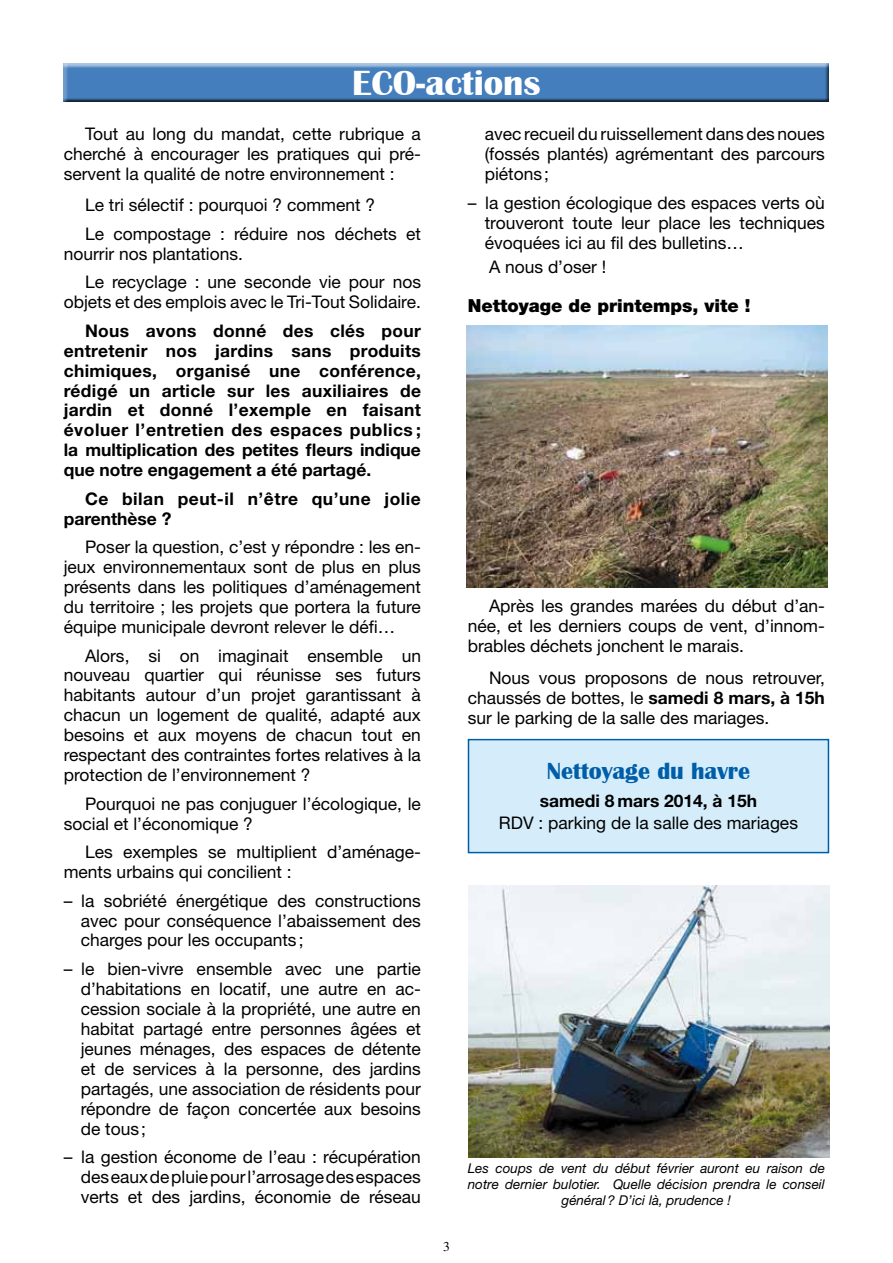
<style>
.page{position:relative;width:893px;height:1263px;background:#fff}
.page>*{position:absolute;margin:0;border:0;box-sizing:border-box;transform-origin:0 0}
.t1{font:700 36px "Britannic";color:#fff}
.t2{font:700 24px "Britannic";color:#005ea8}
.t3{font:900 18px "Helvetica Neue LT Std";color:#000}
.t4{font:17.4px/20px "Helvetica Neue LT Std";color:#000;text-align:justify}
.t5{font:700 17.4px/20px "Helvetica Neue LT Std";color:#000;text-align:justify}
.t6{font:700 17.4px/20px "Helvetica Neue LT Std";letter-spacing:.03em;color:#000}
.t7{font:italic 13.5px/16.2px "Helvetica Neue LT Std";color:#000;text-align:center}
.t8{font:13.5px "Times LT Std";color:#000}
.s1{font-weight:700}
</style>
<div class="page">
<div style="left:63px;top:63px;width:767px;height:42px;background:#000;opacity:.75"></div>
<div style="left:468px;top:740px;width:360px;height:112px;background:#d5edfa"></div>
<div style="left:468px;top:739px;width:361px;height:114px;border:2px solid #005ea8"></div>
<img style="left:466px;top:325px;width:362px;height:263px">
<img style="left:468px;top:885px;width:362px;height:272px">
<h1 class="t1" style="left:352px;top:63px;width:190px">ECO-actions</h1>
<p class="t4" style="left:64px;top:124px;width:359px;text-indent:21px">Tout au long du mandat, cette rubrique a cherché à encourager les pratiques qui pré&shy;servent la qualité de notre environnement :</p>
<p class="t4" style="left:85px;top:191px;width:337px;line-height:28.5px">Le tri sélectif : pourquoi ? comment ?<br>Le compostage : réduire nos déchets et</p>
<p class="t4" style="left:85px;top:239px;width:337px;line-height:28.5px;text-indent:-21px">nourrir nos plantations.<br>Le recyclage : une seconde vie pour nos</p>
<p class="t4" style="left:64px;top:292px;width:359px">objets et des emplois avec le Tri-Tout Solidaire.</p>
<p class="t5" style="left:64px;top:320px;width:359px;text-indent:21px">Nous avons donné des clés pour entretenir nos jardins sans produits chimiques, organisé une conférence, rédigé un article sur les auxiliaires de jardin et donné l’exemple en faisant évoluer l’entretien des espaces publics ; la multiplication des petites fleurs indique que notre engagement a été partagé.</p>
<p class="t6" style="left:64px;top:488px;width:359px;text-indent:21px">Ce bilan peut-il n’être qu’une jolie parenthèse ?</p>
<p class="t4" style="left:64px;top:537px;width:359px;text-indent:21px">Poser la question, c’est y répondre : les en&shy;jeux environnementaux sont de plus en plus présents dans les politiques d’aménagement du territoire ; les projets que portera la future équipe municipale devront relever le défi…</p>
<p class="t4" style="left:64px;top:645px;width:359px;text-indent:21px">Alors, si on imaginait ensemble un nouveau quartier qui réunisse ses futurs habitants autour d’un projet garantissant à chacun un logement de qualité, adapté aux besoins et aux moyens de chacun tout en respectant des contraintes fortes relatives à la protection de l’environnement ?</p>
<p class="t4" style="left:64px;top:793px;width:359px;text-indent:21px">Pourquoi ne pas conjuguer l’écologique, le social et l’économique ?</p>
<p class="t4" style="left:64px;top:842px;width:359px;text-indent:21px">Les exemples se multiplient d’aménage&shy;ments urbains qui concilient :</p>
<p class="t4" style="left:81px;top:890px;width:342px;text-indent:-17px">– la sobriété énergétique des constructions avec pour conséquence l’abaissement des charges pour les occupants ;</p>
<p class="t4" style="left:81px;top:958px;width:342px;text-indent:-17px">– le bien-vivre ensemble avec une partie d’habitations en locatif, une autre en ac&shy;cession sociale à la propriété, une autre en habitat partagé entre personnes âgées et jeunes ménages, des espaces de détente et de services à la personne, des jardins partagés, une association de résidents pour répondre de façon concertée aux besoins de tous;</p>
<p class="t4" style="left:81px;top:1147px;width:342px;text-indent:-17px">– la gestion économe de l’eau : récupération des eaux de pluie pour l’arrosage des espaces verts et des jardins, économie de réseau</p>
<p class="t4" style="left:485px;top:124px;width:342px">avec recueil du ruissellement dans des noues (fossés plantés) agrémentant des parcours piétons ;</p>
<p class="t4" style="left:485px;top:192px;width:342px;text-indent:-17px">– la gestion écologique des espaces verts où trouveront toute leur place les techniques évoquées ici au fil des bulletins…</p>
<p class="t4" style="left:489px;top:256px;width:119px">A nous d’oser !</p>
<p class="t3" style="left:468px;top:295px;width:284px">Nettoyage de printemps, vite !</p>
<p class="t4" style="left:468px;top:596px;width:359px;text-indent:21px">Après les grandes marées du début d’an&shy;née, et les derniers coups de vent, d’innom&shy;brables déchets jonchent le marais.</p>
<p class="t4" style="left:468px;top:667px;width:359px;text-indent:21px">Nous vous proposons de nous retrouver, chaussés de bottes, le <span class="s1">samedi 8 mars, à 15h </span>sur le parking de la salle des mariages.</p>
<h2 class="t2" style="left:547px;top:757px;width:205px">Nettoyage du havre</h2>
<p class="t5" style="left:540px;top:790px;width:219px">samedi 8 mars 2014, à 15h</p>
<p class="t4" style="left:499px;top:813px;width:301px">RDV : parking de la salle des mariages</p>
<p class="t8" style="left:443px;top:1239px;width:8px">3</p>
<p class="t7" style="left:468px;top:1159px;width:359px">Les coups de vent du début février auront eu raison de notre dernier bulotier. Quelle décision prendra le conseil général? D’ici là, prudence !</p>
</div>
